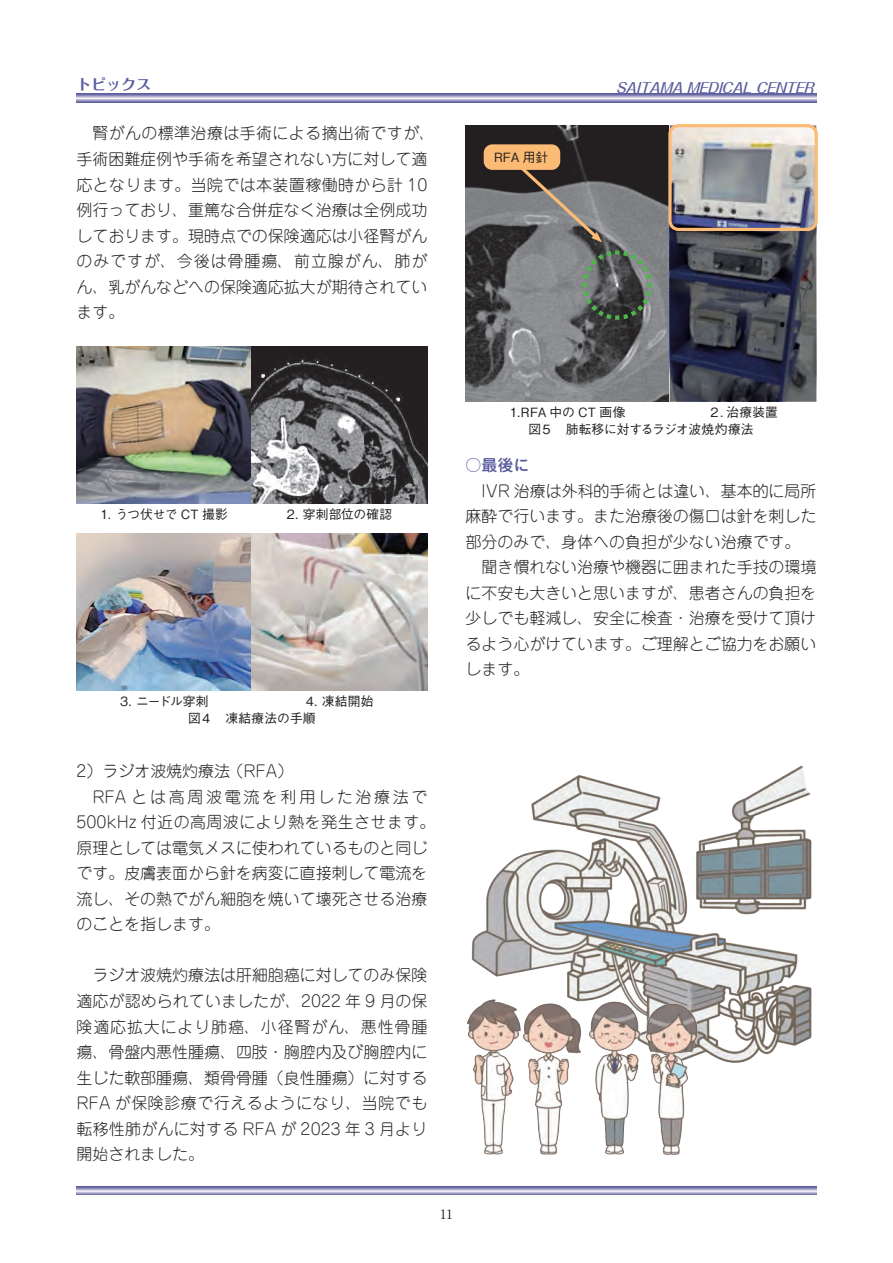
<style>
.page{position:relative;width:893px;height:1263px;background:#fff}
.page>*{position:absolute;margin:0;border:0;box-sizing:border-box;transform-origin:0 0}
.t1{font:300 15.9px/25.5px "Jun 101 Pro";color:#231f20;text-align:justify}
.t2{font:300 15.9px "Jun 101 Pro";letter-spacing:.03em;color:#231f20}
.t3{font:300 15.9px "Jun 101 Pro";letter-spacing:.17em;color:#231f20}
.t4{font:500 15.9px "Jun 34 Pro";color:#5a5d9d}
.t5{font:700 14.85px "Folk Pro";color:#5a5d9d}
.t6{font:italic 500 13.8px "Folk Pro";color:#5a5d9d}
.t7{font:500 12.75px/17px "Gothic BBB Pro";letter-spacing:.005em;color:#231f20}
.t8{font:12.75px "Ryumin Pro";color:#231f20}
</style>
<div class="page">
<svg style="left:77px;top:94px;width:739px;height:8px;background:#a8a7ca"></svg>
<svg style="left:77px;top:1186px;width:739px;height:9px;background:#9f9fc5"></svg>
<img style="left:77px;top:347px;width:350px;height:156px">
<img style="left:466px;top:125px;width:204px;height:277px">
<img style="left:77px;top:534px;width:350px;height:157px">
<img style="left:471px;top:765px;width:341px;height:298px">
<img style="left:466px;top:979px;width:238px;height:176px">
<div style="left:484px;top:144px;width:76px;height:26px;background:#fcbb74;border-radius:9px"></div>
<svg style="left:517px;top:164px;width:85px;height:78px;background:#716c67"></svg>
<svg style="left:580px;top:248px;width:74px;height:74px;background:#5c655e"></svg>
<svg style="left:670px;top:125px;width:146px;height:277px;background:#64666f"></svg>
<div style="left:668px;top:124px;width:150px;height:107px;border:3px solid #fcbb74;border-radius:9px"></div>
<p class="t5" style="left:77px;top:71px;width:76px">トピックス</p>
<p class="t1" style="left:77px;top:119px;width:360px;text-align:left;text-indent:16px">腎がんの標準治療は手術による摘出術ですが、手術困難症例や手術を希望されない方に対して適応となります。当院では本装置稼働時から計 10例行っており、重篤な合併症なく治療は全例成功しております。現時点での保険適応は小径腎がんのみですが、今後は骨腫瘍、前立腺がん、肺がん、乳がんなどへの保険適応拡大が期待されています。</p>
<p class="t7" style="left:494px;top:147px;width:56px">RFA 用針</p>
<p class="t6" style="left:616px;top:76px;width:204px">SAITAMA MEDICALCENTER</p>
<p class="t7" style="left:101px;top:504px;width:129px">1. うつ伏せで CT 撮影</p>
<p class="t7" style="left:287px;top:504px;width:107px">2. 穿刺部位の確認</p>
<p class="t7" style="left:120px;top:691px;width:90px">3. ニードル穿刺</p>
<p class="t7" style="left:306px;top:691px;width:69px">4. 凍結開始</p>
<p class="t7" style="left:188px;top:708px;width:129px">図４　凍結療法の手順</p>
<p class="t1" style="left:77px;top:757px;width:219px">2）ラジオ波焼灼療法 （RFA）</p>
<p class="t3" style="left:92px;top:784px;width:336px">RFA とは高周波電流を利用した治療法で</p>
<p class="t2" style="left:77px;top:810px;width:360px">500kHz 付近の高周波により熱を発生させます。</p>
<p class="t1" style="left:77px;top:833px;width:352px">原理としては電気メスに使われているものと同じ</p>
<p class="t1" style="left:77px;top:859px;width:352px">です。皮膚表面から針を病変に直接刺して電流を</p>
<p class="t1" style="left:77px;top:884px;width:352px">流し、その熱でがん細胞を焼いて壊死させる治療</p>
<p class="t1" style="left:77px;top:910px;width:145px">のことを指します。</p>
<p class="t1" style="left:77px;top:961px;width:352px;text-indent:16px">ラジオ波焼灼療法は肝細胞癌に対してのみ保険適応が認められていましたが、2022 年 9 月の保険適応拡大により肺癌、小径腎がん、悪性骨腫瘍、骨盤内悪性腫瘍、四肢・胸腔内及び胸腔内に生じた軟部腫瘍、類骨骨腫（良性腫瘍）に対するRFA が保険診療で行えるようになり、当院でも転移性肺がんに対する RFA が 2023 年 3 月より開始されました。</p>
<p class="t7" style="left:510px;top:402px;width:117px">1.RFA 中の CT 画像</p>
<p class="t7" style="left:528px;top:402px;width:251px;text-indent:180px">２. 治療装置図５　肺転移に対するラジオ波焼灼療法</p>
<p class="t4" style="left:466px;top:452px;width:65px">○最後に</p>
<p class="t1" style="left:466px;top:476px;width:352px;text-indent:16px">IVR 治療は外科的手術とは違い、基本的に局所麻酔で行います。また治療後の傷口は針を刺した部分のみで、身体への負担が少ない治療です。</p>
<p class="t1" style="left:466px;top:553px;width:352px;text-indent:16px">聞き慣れない治療や機器に囲まれた手技の環境に不安も大きいと思いますが、患者さんの負担を少しでも軽減し、安全に検査･治療を受けて頂けるよう心がけています。ご理解とご協力をお願いします。</p>
<p class="t8" style="left:440px;top:1204px;width:14px">11</p>
</div>
